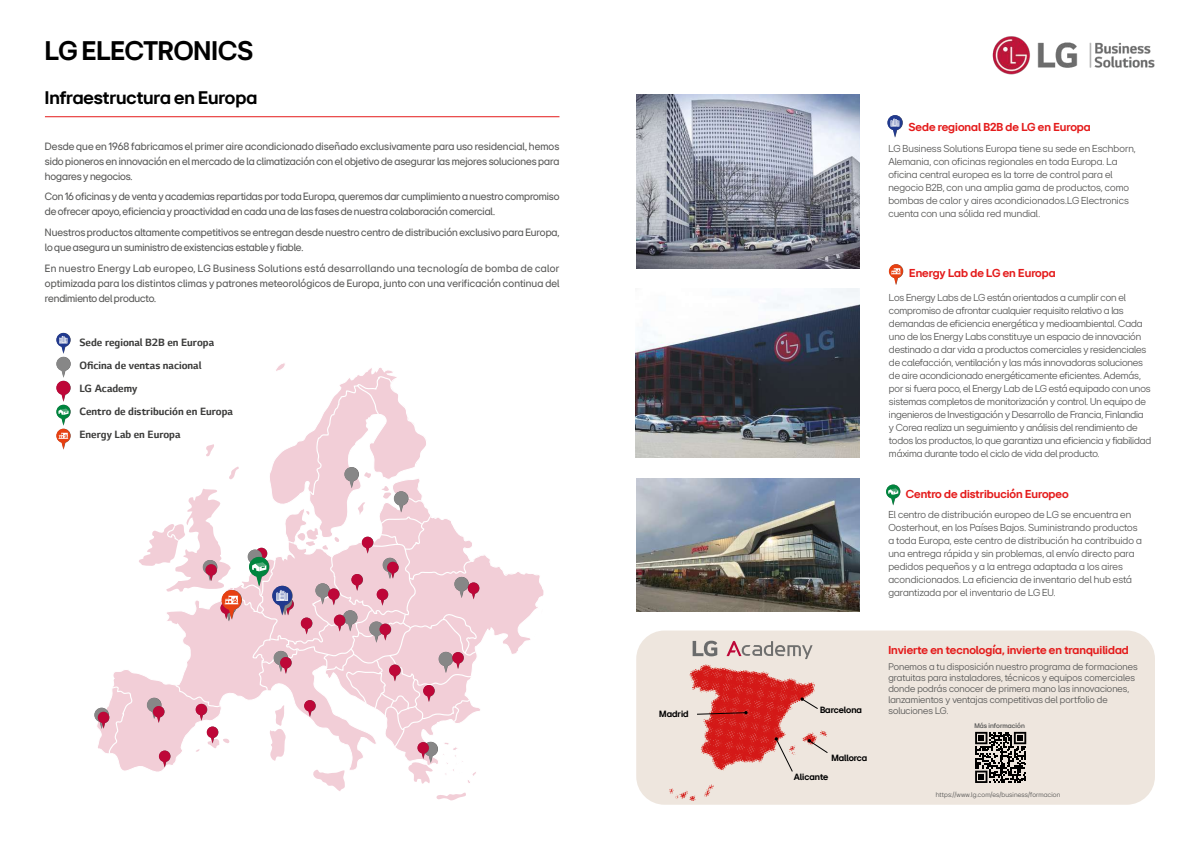
<style>
.page{position:relative;width:1191px;height:842px;background:#fff}
.page>*{position:absolute;margin:0;border:0;box-sizing:border-box;transform-origin:0 0}
.t1{font:700 28px "LGEI Headline";letter-spacing:-.01em;color:#000}
.t2{font:700 19px "LGEI Headline";letter-spacing:-.005em;color:#000}
.t3{font:700 12px "LGEI Headline";color:#e41b1b}
.t4{font:700 12px/23px "LG Smart";color:#3c3c3b}
.t5{font:11px/15px "LGEI Headline";letter-spacing:-.01em;color:#575756;text-align:justify}
.t6{font:300 10.5px/13px "LGEI Headline";letter-spacing:-.01em;color:#575756}
.t7{font:300 10px/11px "LGEI Headline";letter-spacing:.005em;color:#575756}
.t8{font:700 9.4px "LGEI Headline";color:#000}
.t9{font:300 7px "LGEI Headline";letter-spacing:.015em;color:#575756}
.t10{font:600 7px "LGEI Headline";letter-spacing:.005em;color:#575756}
</style>
<div class="page">
<svg style="left:113px;top:670px;width:26px;height:101px"></svg>
<svg style="left:94px;top:687px;width:39px;height:68px"></svg>
<svg style="left:139px;top:363px;width:405px;height:437px"></svg>
<svg style="left:56px;top:333px;width:15px;height:117px"></svg>
<hr style="left:45px;top:116px;width:514px;height:1px;background:#e41b1b">
<div style="left:636px;top:630px;width:519px;height:175px;background:#eee6de;border-radius:28px"></div>
<img style="left:636px;top:95px;width:224px;height:174px">
<img style="left:636px;top:479px;width:224px;height:132px">
<svg style="left:889px;top:264px;width:14px;height:21px"></svg>
<svg style="left:975px;top:732px;width:51px;height:51px"></svg>
<img style="left:655px;top:656px;width:172px;height:149px">
<svg style="left:696px;top:711px;width:51px;height:4px"></svg>
<svg style="left:800px;top:697px;width:18px;height:13px"></svg>
<svg style="left:807px;top:739px;width:21px;height:15px"></svg>
<svg style="left:774px;top:737px;width:19px;height:35px"></svg>
<svg style="left:726px;top:641px;width:86px;height:18px"></svg>
<svg style="left:692px;top:641px;width:25px;height:15px"></svg>
<img style="left:635px;top:288px;width:225px;height:169px">
<svg style="left:887px;top:115px;width:16px;height:23px"></svg>
<svg style="left:886px;top:485px;width:14px;height:20px"></svg>
<img style="left:992px;top:36px;width:163px;height:39px">
<h1 class="t1" style="left:45px;top:33px;width:210px">LG ELECTRONICS</h1>
<h2 class="t2" style="left:45px;top:85px;width:214px">Infraestructura en Europa</h2>
<p class="t5" style="left:45px;top:138px;width:516px">Desde que en 1968 fabricamos el primer aire acondicionado diseñado exclusivamente para uso residencial, hemos sido pioneros en innovación en el mercado de la climatización con el objetivo de asegurar las mejores soluciones para hogares y negocios.</p>
<p class="t5" style="left:45px;top:189px;width:516px">Con 16 oficinas y de venta y academias repartidas por toda Europa, queremos dar cumplimiento a nuestro compromiso de ofrecer apoyo, eficiencia y proactividad en cada una de las fases de nuestra colaboración comercial.</p>
<p class="t5" style="left:45px;top:225px;width:516px">Nuestros productos altamente competitivos se entregan desde nuestro centro de distribución exclusivo para Europa, lo que asegura un suministro de existencias estable y fiable.</p>
<p class="t5" style="left:45px;top:260px;width:516px">En nuestro Energy Lab europeo, LG Business Solutions está desarrollando una tecnología de bomba de calor optimizada para los distintos climas y patrones meteorológicos de Europa, junto con una verificación continua del rendimiento del producto.</p>
<p class="t4" style="left:79px;top:331px;width:155px">Sede regional B2B en Europa<br>Oficina de ventas nacional<br>LG Academy<br>Centro de distribución en Europa<br>Energy Lab en Europa</p>
<p class="t8" style="left:659px;top:708px;width:31px">Madrid</p>
<p class="t8" style="left:820px;top:704px;width:44px">Barcelona</p>
<p class="t8" style="left:831px;top:752px;width:38px">Mallorca</p>
<p class="t8" style="left:793px;top:771px;width:36px">Alicante</p>
<p class="t3" style="left:908px;top:120px;width:184px">Sede regional B2B de LG en Europa</p>
<p class="t6" style="left:888px;top:142px;width:249px">LG Business Solutions Europa tiene su sede en Eschborn, Alemania, con oficinas regionales en toda Europa. La oficina central europea es la torre de control para el negocio B2B, con una amplia gama de productos, como bombas de calor y aires acondicionados.LG Electronics cuenta con una sólida red mundial.</p>
<p class="t3" style="left:909px;top:266px;width:148px">Energy Lab de LG en Europa</p>
<p class="t6" style="left:889px;top:291px;width:264px">Los Energy Labs de LG están orientados a cumplir con el compromiso de afrontar cualquier requisito relativo a las demandas de eficiencia energética y medioambiental. Cada uno de los Energy Labs constituye un espacio de innovación destinado a dar vida a productos comerciales y residenciales de calefacción, ventilación y las más innovadoras soluciones de aire acondicionado energéticamente eficientes. Además, por si fuera poco, el Energy Lab de LG está equipado con unos sistemas completos de monitorización y control. Un equipo de ingenieros de Investigación y Desarrollo de Francia, Finlandia y Corea realiza un seguimiento y análisis del rendimiento de todos los productos, lo que garantiza una eficiencia y fiabilidad máxima durante todo el ciclo de vida del producto.</p>
<p class="t3" style="left:905px;top:486px;width:164px">Centro de distribución Europeo</p>
<p class="t6" style="left:888px;top:508px;width:255px">El centro de distribución europeo de LG se encuentra en Oosterhout, en los Países Bajos. Suministrando productos a toda Europa, este centro de distribución ha contribuido a una entrega rápida y sin problemas, al envío directo para pedidos pequeños y a la entrega adaptada a los aires acondicionados. La eficiencia de inventario del hub está garantizada por el inventario de LG EU.</p>
<p class="t3" style="left:888px;top:642px;width:242px">Invierte en tecnología, invierte en tranquilidad</p>
<p class="t7" style="left:888px;top:661px;width:251px">Ponemos a tu disposición nuestro programa de formaciones gratuitas para instaladores, técnicos y equipos comerciales donde podrás conocer de primera mano las innovaciones, lanzamientos y ventajas competitivas del portfolio de soluciones LG.</p>
<p class="t10" style="left:974px;top:721px;width:52px">Más información</p>
<p class="t9" style="left:935px;top:790px;width:126px">https://www.lg.com/es/business/formacion</p>
</div>
